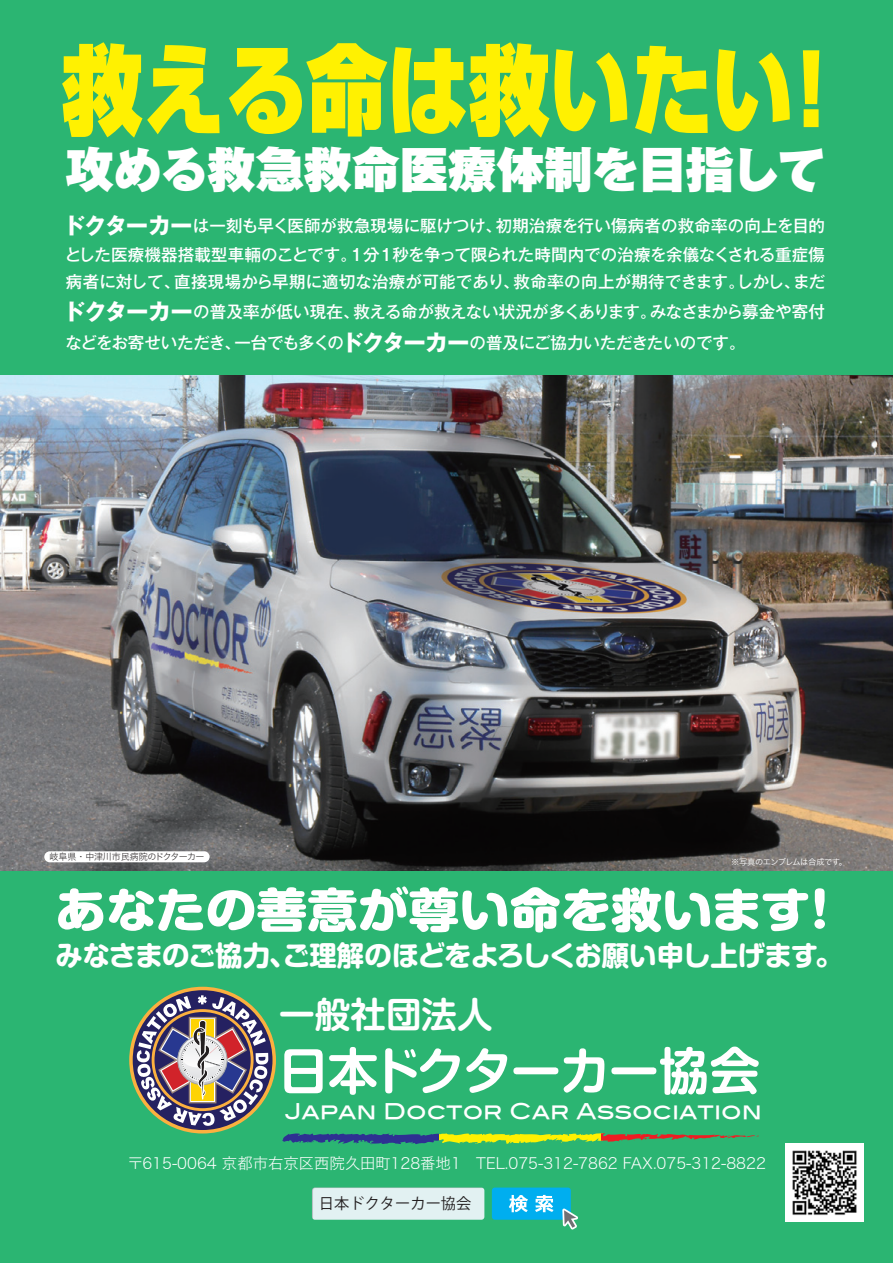
<style>
.page{position:relative;width:893px;height:1263px;background:#2bb572}
.page>*{position:absolute;margin:0;border:0;box-sizing:border-box;transform-origin:0 0}
.t1{font:900 97.5px "Shin Go Pro";color:#fff101;scale:.83 1}
.t2{font:700 50.4px "Shin M Go Pro De";letter-spacing:-.03em;color:#fff}
.t3{font:900 48.45px "Gothic MB101 Pro";color:#fff}
.t4{font:800 46.95px "Shin M Go Pro";color:#fff;scale:1.08 1}
.t5{font:700 35.55px "Shin M Go Pro De";color:#fff}
.t6{font:700 27.6px "Shin M Go Pro";letter-spacing:-.025em;color:#fff}
.t7{font:21.75px "Blair Md ITCTT Medium";color:#fff}
.t8{font:500 16.5px/28.5px "Gothic MB101 Pro";color:#fff}
.t9{font:15.45px "Hira Kaku Std W2";color:#fff}
.t10{font:15.3px "Koz Go Pro";color:#231f20}
.t11{font:9px "Hira Kaku Std W2";letter-spacing:-.03em;color:#231f20}
.t12{font:8.25px "Hira Kaku Std W3";letter-spacing:-.065em;color:#fff}
.s1{font-weight:700;font-size:22.5px}
</style>
<div class="page">
<div style="left:312px;top:1187px;width:172px;height:33px;background:#e2f1f2;border-radius:3px"></div>
<div style="left:492px;top:1187px;width:79px;height:33px;background:#00aeef;border-radius:3px"></div>
<svg style="left:562px;top:1208px;width:16px;height:21px"></svg>
<svg style="left:509px;top:1195px;width:19px;height:17px"></svg>
<svg style="left:535px;top:1195px;width:19px;height:17px"></svg>
<img style="left:0;top:375px;width:893px;height:495px">
<div style="left:44px;top:851px;width:166px;height:11px;background:#fff;border-radius:6px"></div>
<svg style="left:129px;top:987px;width:147px;height:146px"></svg>
<div style="left:133px;top:990px;width:139px;height:140px;background:#252161;border-radius:50%"></div>
<svg style="left:137px;top:995px;width:131px;height:131px"></svg>
<svg style="left:281px;top:1132px;width:478px;height:13px;background:#62995c"></svg>
<img style="left:785px;top:1143px;width:78px;height:79px">
<h1 class="t1" style="left:62px;top:13px;width:953px">救える命は救いたい！</h1>
<h3 class="t3" style="left:66px;top:129px;width:761px">攻める救急救命医療体制を目指して</h3>
<p class="t8" style="left:63px;top:209px;width:763px"><span class="s1">ドクターカー</span>は一刻も早く医師が救急現場に駆けつけ、初期治療を行い傷病者の救命率の向上を目的とした医療機器搭載型車輛のことです。1分1秒を争って限られた時間内での治療を余儀なくされる重症傷</p>
<p class="t8" style="left:63px;top:264px;width:763px;line-height:30px">病者に対して、直接現場から早期に適切な治療が可能であり、救命率の向上が期待できます。しかし、まだ<span class="s1">ドクターカー</span>の普及率が低い現在、救える命が救えない状況が多くあります。みなさまから募金や寄付</p>
<p class="t8" style="left:65px;top:326px;width:682px">などをお寄せいただき、一台でも多くの<span class="s1">ドクターカー</span>の普及にご協力いただきたいのです。</p>
<p class="t11" style="left:50px;top:850px;width:157px">岐阜県・中津川市民病院のドクターカー</p>
<p class="t12" style="left:731px;top:855px;width:118px">※写真のエンブレムは合成です。</p>
<h3 class="t4" style="left:56px;top:871px;width:733px">あなたの善意が尊い命を救います！</h3>
<h3 class="t6" style="left:56px;top:933px;width:789px">みなさまのご協力、ご理解のほどをよろしくお願い申し上げます。</h3>
<h3 class="t5" style="left:279px;top:985px;width:215px">一般社団法人</h3>
<h2 class="t2" style="left:278px;top:1030px;width:483px">日本ドクターカー協会</h2>
<h3 class="t7" style="left:285px;top:1093px;width:479px">Japan Doctor Car Association</h3>
<p class="t9" style="left:128px;top:1152px;width:640px">〒615-0064 京都市右京区西院久田町128番地1　TEL.075-312-7862 FAX.075-312-8822</p>
<p class="t10" style="left:319px;top:1194px;width:154px">日本ドクターカー協会</p>
</div>
